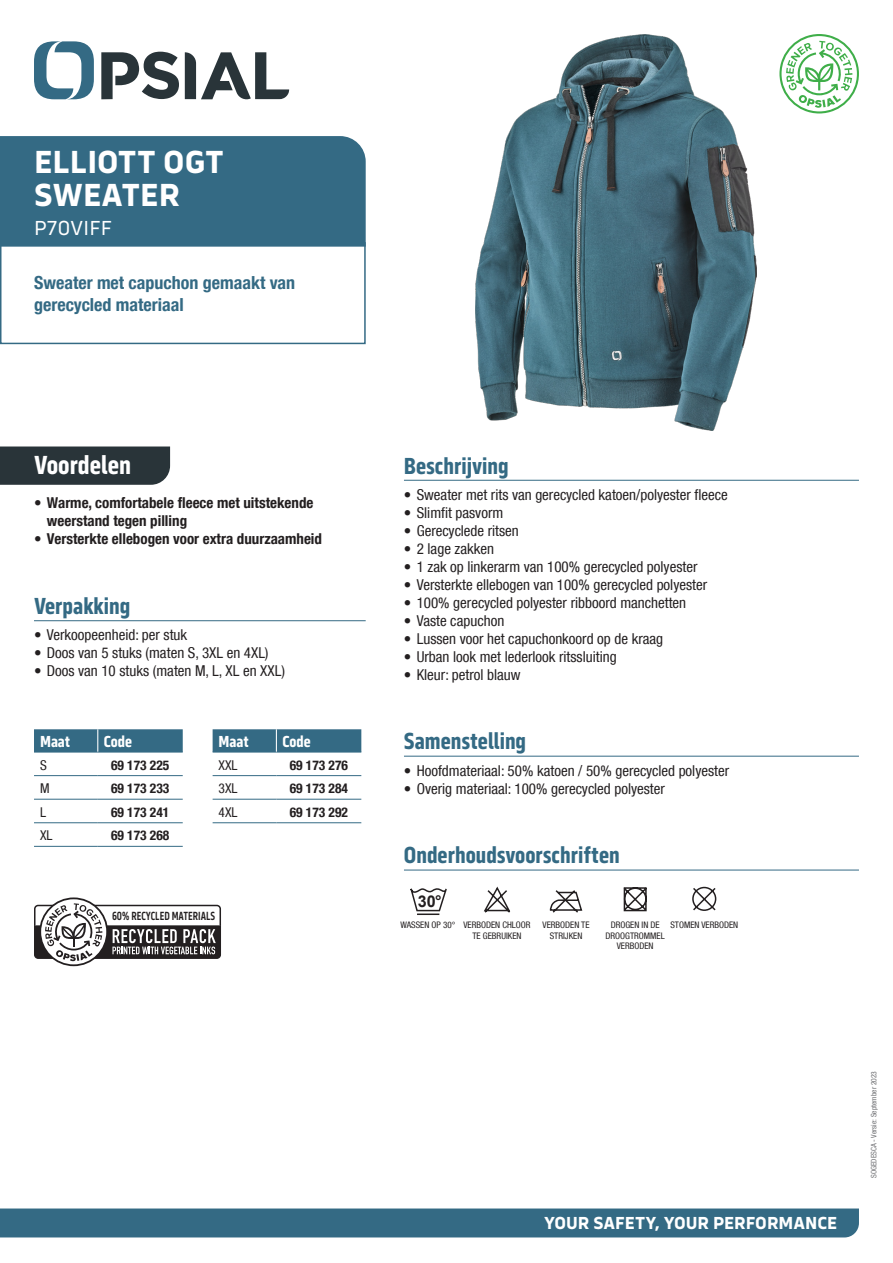
<style>
.page{position:relative;width:893px;height:1263px;background:#fff}
.page>*{position:absolute;margin:0;border:0;box-sizing:border-box;transform-origin:0 0}
.NOM_PRODUIT_NC{font:700 33px/33px "Serca";color:#fff}
.Benefices{font:700 27px "Serca Condensed";color:#fff}
.Sous-titres{font:700 24px "Serca Condensed";color:#346a84}
.Code_P{font:21px "Serca";letter-spacing:-.005em;color:#fff}
.PLUS_PRODUIT{font:700 condensed 18px/21.6px "Helvetica Neue LT Com";color:#346a84}
.t1{font:700 18px "Serca";color:#fff}
.tableauTitre{font:700 16.5px "Serca Condensed";color:#fff}
.t2{font:700 16.2px "Arial";color:#231f20}
.Texte{font:condensed 15px "Helvetica Neue LT Com";color:#231f20}
.t3{font:700 condensed 15px/18px "Helvetica Neue LT Com";color:#231f20}
.TableauCode{font:700 condensed 13.5px "Helvetica Neue LT Com";color:#231f20}
.tableau{font:condensed 13.5px "Helvetica Neue LT Com";color:#231f20}
.t4{font:600 12.3px "Serca Condensed";color:#231f20;scale:.85 1}
.Puces_texte_regular{font:condensed 9px/10.5px "Helvetica Neue LT Com";color:#231f20;text-align:center}
.Date{font:condensed 7.5px "Helvetica Neue LT Com";color:#6c6d70}
</style>
<div class="page">
<svg style="left:34px;top:41px;width:60px;height:58px"></svg>
<svg style="left:185px;top:52px;width:104px;height:48px"></svg>
<svg style="left:101px;top:52px;width:78px;height:47px"></svg>
<div style="left:0;top:1208px;width:859px;height:29px;background:#346a84"></div>
<hr style="left:34px;top:620px;width:332px;height:1px;background:#346a84">
<hr style="left:34px;top:752px;width:64px;height:1px;background:#346a84">
<hr style="left:98px;top:752px;width:85px;height:1px;background:#346a84">
<hr style="left:34px;top:775px;width:64px;height:1px;background:#346a84">
<hr style="left:98px;top:775px;width:85px;height:1px;background:#346a84">
<hr style="left:34px;top:799px;width:64px;height:1px;background:#346a84">
<hr style="left:98px;top:799px;width:85px;height:1px;background:#346a84">
<hr style="left:34px;top:822px;width:64px;height:1px;background:#346a84">
<hr style="left:98px;top:822px;width:85px;height:1px;background:#346a84">
<hr style="left:34px;top:846px;width:64px;height:1px;background:#346a84">
<hr style="left:98px;top:846px;width:85px;height:1px;background:#346a84">
<div style="left:34px;top:729px;width:149px;height:23px;background:#346a84"></div>
<hr style="left:213px;top:752px;width:63px;height:1px;background:#346a84">
<hr style="left:276px;top:752px;width:85px;height:1px;background:#346a84">
<hr style="left:213px;top:775px;width:63px;height:1px;background:#346a84">
<hr style="left:276px;top:775px;width:85px;height:1px;background:#346a84">
<hr style="left:213px;top:799px;width:63px;height:1px;background:#346a84">
<hr style="left:276px;top:799px;width:85px;height:1px;background:#346a84">
<div style="left:213px;top:729px;width:148px;height:23px;background:#346a84"></div>
<hr style="left:213px;top:822px;width:63px;height:1px;background:#346a84">
<hr style="left:276px;top:822px;width:85px;height:1px;background:#346a84">
<hr style="left:404px;top:480px;width:455px;height:1px;background:#346a84">
<hr style="left:404px;top:756px;width:455px;height:1px;background:#346a84">
<div style="left:0;top:446px;width:170px;height:39px;background:#293439"></div>
<div style="left:0;top:242px;width:366px;height:102px;border:2px solid #346a84"></div>
<div style="left:0;top:136px;width:366px;height:111px;background:#346a84"></div>
<hr style="left:404px;top:870px;width:455px;height:1px;background:#346a84">
<svg style="left:410px;top:888px;width:37px;height:27px"></svg>
<svg style="left:623px;top:887px;width:24px;height:25px"></svg>
<svg style="left:692px;top:886px;width:25px;height:25px"></svg>
<svg style="left:549px;top:890px;width:34px;height:23px"></svg>
<svg style="left:483px;top:886px;width:28px;height:27px"></svg>
<svg style="left:34px;top:897px;width:187px;height:69px"></svg>
<svg style="left:779px;top:34px;width:80px;height:79px"></svg>
<img style="left:476px;top:34px;width:281px;height:397px">
<p class="NOM_PRODUIT_NC" style="left:34px;top:145px;width:191px">ELLIOTT OGT<br>SWEATER</p>
<p class="Code_P" style="left:34px;top:216px;width:80px">P70VIFF</p>
<p class="PLUS_PRODUIT" style="left:34px;top:272px;width:263px">Sweater met capuchon gemaakt van gerecycled materiaal</p>
<p class="Benefices" style="left:34px;top:449px;width:98px">Voordelen</p>
<p class="t3" style="left:47px;top:494px;width:268px;text-indent:-13px">• Warme, comfortabele fleece met uitstekende weerstand tegen pilling</p>
<p class="t3" style="left:34px;top:530px;width:289px">• Versterkte ellebogen voor extra duurzaamheid</p>
<p class="Sous-titres" style="left:34px;top:592px;width:98px">Verpakking</p>
<p class="Texte" style="left:34px;top:626px;width:155px">• Verkoopeenheid: per stuk</p>
<p class="Texte" style="left:34px;top:644px;width:236px">• Doos van 5 stuks (maten S, 3XL en 4XL)</p>
<p class="Texte" style="left:34px;top:662px;width:252px">• Doos van 10 stuks (maten M, L, XL en XXL)</p>
<p class="tableauTitre" style="left:40px;top:732px;width:32px">Maat</p>
<p class="tableauTitre" style="left:104px;top:732px;width:30px">Code</p>
<p class="tableau" style="left:40px;top:757px;width:8px">S</p>
<p class="TableauCode" style="left:111px;top:757px;width:60px">69 173 225</p>
<p class="tableau" style="left:40px;top:780px;width:11px">M</p>
<p class="TableauCode" style="left:111px;top:780px;width:60px">69 173 233</p>
<p class="tableau" style="left:40px;top:804px;width:7px">L</p>
<p class="TableauCode" style="left:111px;top:804px;width:60px">69 173 241</p>
<p class="tableau" style="left:40px;top:828px;width:14px">XL</p>
<p class="TableauCode" style="left:111px;top:827px;width:60px">69 173 268</p>
<p class="tableauTitre" style="left:219px;top:732px;width:32px">Maat</p>
<p class="tableauTitre" style="left:282px;top:732px;width:30px">Code</p>
<p class="tableau" style="left:219px;top:757px;width:20px">XXL</p>
<p class="TableauCode" style="left:290px;top:757px;width:60px">69 173 276</p>
<p class="tableau" style="left:219px;top:780px;width:20px">3XL</p>
<p class="TableauCode" style="left:290px;top:780px;width:60px">69 173 284</p>
<p class="tableau" style="left:219px;top:804px;width:20px">4XL</p>
<p class="TableauCode" style="left:290px;top:804px;width:60px">69 173 292</p>
<p class="t4" style="left:112px;top:909px;width:123px">60% RECYCLED MATERIALS</p>
<p class="Sous-titres" style="left:404px;top:452px;width:106px">Beschrijving</p>
<p class="Texte" style="left:404px;top:486px;width:325px">• Sweater met rits van gerecycled katoen/polyester fleece</p>
<p class="Texte" style="left:404px;top:504px;width:101px">• Slimfit pasvorm</p>
<p class="Texte" style="left:404px;top:522px;width:116px">• Gerecyclede ritsen</p>
<p class="Texte" style="left:404px;top:540px;width:92px">• 2 lage zakken</p>
<p class="Texte" style="left:404px;top:558px;width:295px">• 1 zak op linkerarm van 100% gerecycled polyester</p>
<p class="Texte" style="left:404px;top:576px;width:305px">• Versterkte ellebogen van 100% gerecycled polyester</p>
<p class="Texte" style="left:404px;top:594px;width:284px">• 100% gerecycled polyester ribboord manchetten</p>
<p class="Texte" style="left:404px;top:612px;width:102px">• Vaste capuchon</p>
<p class="Texte" style="left:404px;top:630px;width:261px">• Lussen voor het capuchonkoord op de kraag</p>
<p class="Texte" style="left:404px;top:648px;width:214px">• Urban look met lederlook ritssluiting</p>
<p class="Texte" style="left:404px;top:666px;width:118px">• Kleur: petrol blauw</p>
<p class="Sous-titres" style="left:404px;top:727px;width:124px">Samenstelling</p>
<p class="Texte" style="left:404px;top:762px;width:327px">• Hoofdmateriaal: 50% katoen / 50% gerecycled polyester</p>
<p class="Texte" style="left:404px;top:780px;width:262px">• Overig materiaal: 100% gerecycled polyester</p>
<p class="Sous-titres" style="left:404px;top:841px;width:217px">Onderhoudsvoorschriften</p>
<p class="t2" style="left:418px;top:889px;width:25px">30°</p>
<p class="Puces_texte_regular" style="left:400px;top:920px;width:56px">WASSEN OP 30°</p>
<p class="Puces_texte_regular" style="left:543px;top:920px;width:49px">VERBODEN TE<br>STRIJKEN</p>
<p class="Puces_texte_regular" style="left:463px;top:920px;width:69px">VERBODEN CHLOOR<br>TE GEBRUIKEN</p>
<p class="Puces_texte_regular" style="left:606px;top:920px;width:61px">DROGEN IN DE<br>DROOGTROMMEL<br>VERBODEN</p>
<p class="Puces_texte_regular" style="left:670px;top:920px;width:69px">STOMEN VERBODEN</p>
<p class="t1" style="left:544px;top:1212px;width:295px">YOUR SAFETY, YOUR PERFORMANCE</p>
<p class="Date" style="left:869px;top:1178px;width:108px;rotate:-90deg">SOGEDESCA - Versie: September 2023</p>
</div>
